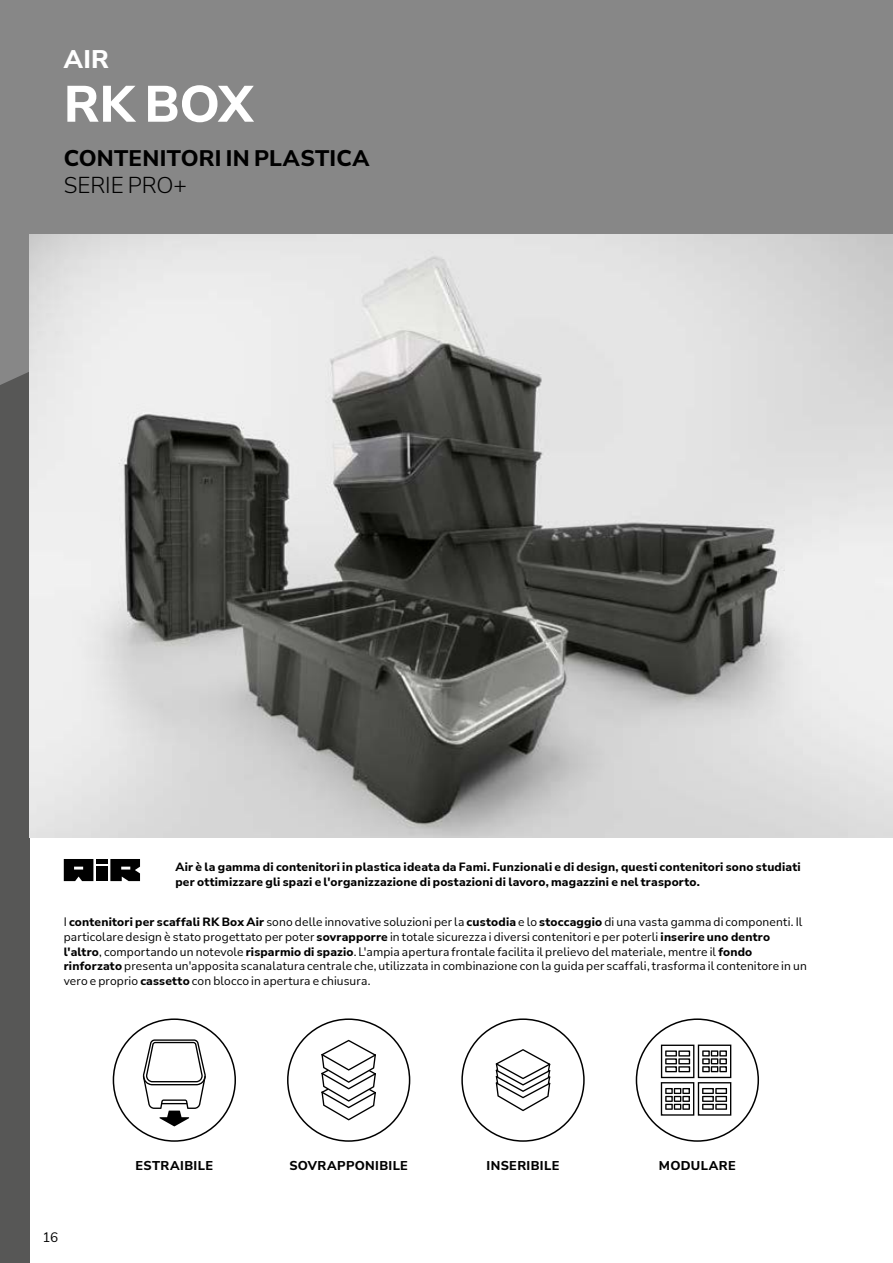
<style>
.page{position:relative;width:893px;height:1263px;background:#fff}
.page>*{position:absolute;margin:0;border:0;box-sizing:border-box;transform-origin:0 0}
.t1{font:800 51px "Nunito Sans";color:#fff}
.t2{font:800 25.5px "Nunito Sans";color:#fff}
.t3{font:800 22.5px "Nunito Sans";letter-spacing:.01em;color:#000}
.t4{font:300 22.5px "Nunito Sans";color:#000}
.t5{font:13.5px "Nunito Sans";color:#000}
.t6{font:800 12.75px "Nunito Sans";letter-spacing:.03em;color:#000}
.t7{font:12px/14.7px "Nunito Sans";letter-spacing:.015em;color:#000}
.t8{font:800 12px/14.7px "Nunito Sans";letter-spacing:.015em;color:#000}
.s1{font-weight:800}
</style>
<div class="page">
<div style="left:0;top:105px;width:30px;height:1158px;background:#575756"></div>
<svg style="left:0;top:234px;width:30px;height:151px;background:#878787"></svg>
<div style="left:0;top:0;width:893px;height:234px;background:#878787"></div>
<img style="left:30px;top:234px;width:863px;height:603px">
<img style="left:30px;top:234px;width:1px;height:137px">
<div style="left:96px;top:867px;width:11px;height:14px;background:#000"></div>
<div style="left:96px;top:859px;width:11px;height:5px;background:#000"></div>
<svg style="left:110px;top:859px;width:30px;height:22px"></svg>
<svg style="left:64px;top:859px;width:29px;height:22px"></svg>
<svg style="left:113px;top:1018px;width:123px;height:124px"></svg>
<svg style="left:287px;top:1018px;width:123px;height:124px"></svg>
<svg style="left:461px;top:1018px;width:124px;height:124px"></svg>
<svg style="left:636px;top:1018px;width:123px;height:124px"></svg>
<h2 class="t2" style="left:64px;top:41px;width:47px">AIR</h2>
<h1 class="t1" style="left:64px;top:68px;width:191px">RK BOX</h1>
<h3 class="t3" style="left:64px;top:142px;width:307px">CONTENITORI IN PLASTICA</h3>
<h3 class="t4" style="left:64px;top:170px;width:125px">SERIE PRO+</h3>
<p class="t8" style="left:175px;top:859px;width:627px">Air è la gamma di contenitori in plastica ideata da Fami. Funzionali e di design, questi contenitori sono studiati per ottimizzare gli spazi e l'organizzazione di postazioni di lavoro, magazzini e nel trasporto.</p>
<p class="t7" style="left:64px;top:914px;width:745px">I <span class="s1">contenitori per scaffali RK Box Air</span> sono delle innovative soluzioni per la <span class="s1">custodia</span> e lo <span class="s1">stoccaggio</span> di una vasta gamma di componenti. Il particolare design è stato progettato per poter <span class="s1">sovrapporre</span> in totale sicurezza i diversi contenitori e per poterli <span class="s1">inserire uno dentro l'altro</span>, comportando un notevole <span class="s1">risparmio di spazio</span>. L'ampia apertura frontale facilita il prelievo del materiale, mentre il <span class="s1">fondo rinforzato</span> presenta un'apposita scanalatura centrale che, utilizzata in combinazione con la guida per scaffali, trasforma il contenitore in un vero e proprio <span class="s1">cassetto</span> con blocco in apertura e chiusura.</p>
<p class="t5" style="left:43px;top:1228px;width:17px">16</p>
<p class="t6" style="left:136px;top:1156px;width:79px">ESTRAIBILE</p>
<p class="t6" style="left:289px;top:1156px;width:120px">SOVRAPPONIBILE</p>
<p class="t6" style="left:487px;top:1156px;width:74px">INSERIBILE</p>
<p class="t6" style="left:659px;top:1156px;width:78px">MODULARE</p>
</div>
